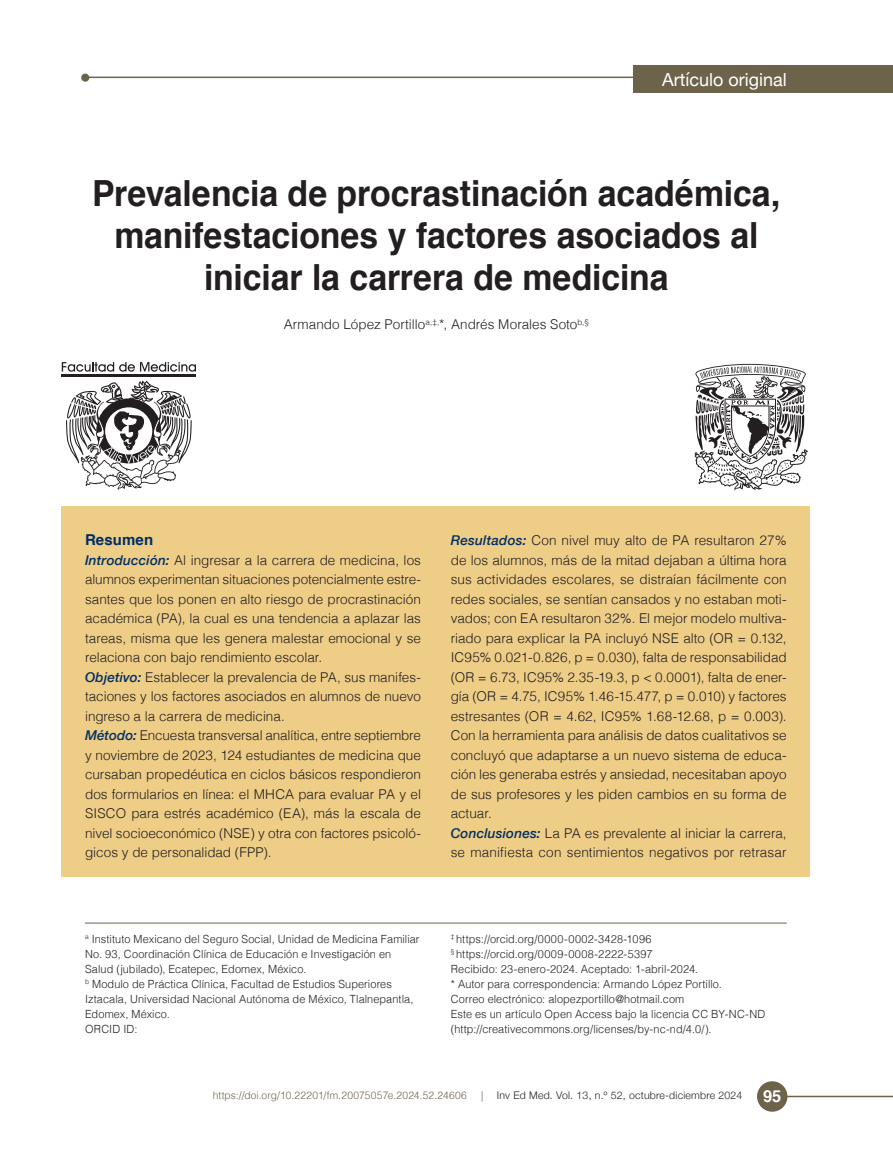
<style>
.page{position:relative;width:893px;height:1149px;background:#fff}
.page>*{position:absolute;margin:0;border:0;box-sizing:border-box;transform-origin:0 0}
.t1{font:700 36px/42px "Helvetica";letter-spacing:-.005em;color:#231f20;text-align:center;scale:.94 1}
.t2{font:18px "Helvetica Neue";color:#fff}
.t3{font:700 16.5px "Helvetica";color:#fff}
.t4{font:700 15px "Helvetica";letter-spacing:.005em;color:#002e64}
.t5{font:300 13.5px/19.5px "Helvetica";color:#231f20}
.t6{font:300 11.25px/15px "Helvetica";letter-spacing:.005em;color:#231f20}
.t7{font:300 10.5px "Helvetica";letter-spacing:.015em;color:#6c634a}
.t8{font:300 10.5px "Helvetica Neue";letter-spacing:.02em;color:#231f20}
.s1{font-family:"Helvetica Neue";font-weight:500;font-style:italic;color:#002e64}
</style>
<div class="page">
<svg style="left:757px;top:1080px;width:30px;height:31px"></svg>
<div style="left:758px;top:1081px;width:29px;height:29px;background:#6c634a;border-radius:50%"></div>
<hr style="left:786px;top:1095px;width:107px;height:1px;background:#6c634a">
<hr style="left:85px;top:76px;width:808px;height:2px;background:#6c634a">
<div style="left:633px;top:65px;width:260px;height:28px;background:#6c634a"></div>
<div style="left:82px;top:74px;width:7px;height:7px;background:#6c634a;border-radius:50%"></div>
<div style="left:81px;top:74px;width:8px;height:8px;border:2px solid #6c634a;border-radius:50%"></div>
<svg style="left:66px;top:380px;width:126px;height:110px"></svg>
<svg style="left:62px;top:362px;width:134px;height:9px"></svg>
<hr style="left:62px;top:374px;width:134px;height:2px;background:#231f20">
<svg style="left:695px;top:364px;width:113px;height:126px"></svg>
<div style="left:62px;top:505px;width:748px;height:371px;background:#eecd87"></div>
<hr style="left:85px;top:922px;width:702px;height:1px;background:#6c634a">
<h2 class="t2" style="left:662px;top:67px;width:126px">Artículo original</h2>
<h1 class="t1" style="left:92px;top:173px;width:734px">Prevalencia de procrastinación académica, manifestaciones y factores asociados al iniciar la carrera de medicina</h1>
<p class="t5" style="left:284px;top:313px;width:307px">Armando López Portillo<sup>a,‡,</sup>*, Andrés Morales Soto<sup>b,§</sup></p>
<p class="t4" style="left:85px;top:527px;width:70px">Resumen</p>
<p class="t5" style="left:85px;top:549px;width:337px"><span class="s1">Introducción:</span> Al ingresar a la carrera de medicina, los alumnos experimentan situaciones potencialmente estre&shy;santes que los ponen en alto riesgo de procrastinación académica (PA), la cual es una tendencia a aplazar las tareas, misma que les genera malestar emocional y se relaciona con bajo rendimiento escolar.<br><span class="s1">Objetivo:</span> Establecer la prevalencia de PA, sus manifes&shy;taciones y los factores asociados en alumnos de nuevo ingreso a la carrera de medicina.<br><span class="s1">Método:</span> Encuesta transversal analítica, entre septiembre y noviembre de 2023, 124 estudiantes de medicina que cursaban propedéutica en ciclos básicos respondieron dos formularios en línea: el MHCA para evaluar PA y el SISCO para estrés académico (EA), más la escala de nivel socioeconómico (NSE) y otra con factores psicoló&shy;gicos y de personalidad (FPP).</p>
<p class="t6" style="left:85px;top:930px;width:336px"><sup>a</sup> Instituto Mexicano del Seguro Social, Unidad de Medicina Familiar No. 93, Coordinación Clínica de Educación e Investigación en Salud (jubilado), Ecatepec, Edomex, México.<br><sup>b</sup> Modulo de Práctica Clínica, Facultad de Estudios Superiores Iztacala, Universidad Nacional Autónoma de México, Tlalnepantla, Edomex, México.<br>ORCID ID:</p>
<p class="t5" style="left:451px;top:529px;width:337px"><span class="s1">Resultados:</span> Con nivel muy alto de PA resultaron 27% de los alumnos, más de la mitad dejaban a última hora sus actividades escolares, se distraían fácilmente con redes sociales, se sentían cansados y no estaban moti&shy;vados; con EA resultaron 32%. El mejor modelo multiva&shy;riado para explicar la PA incluyó NSE alto (OR = 0.132, IC95% 0.021-0.826, p = 0.030), falta de responsabilidad (OR = 6.73, IC95% 2.35-19.3, p &lt; 0.0001), falta de ener&shy;gía (OR = 4.75, IC95% 1.46-15.477, p = 0.010) y factores estresantes (OR = 4.62, IC95% 1.68-12.68, p = 0.003).<br>Con la herramienta para análisis de datos cualitativos se concluyó que adaptarse a un nuevo sistema de educa&shy;ción les generaba estrés y ansiedad, necesitaban apoyo de sus profesores y les piden cambios en su forma de actuar.<br><span class="s1">Conclusiones:</span> La PA es prevalente al iniciar la carrera, se manifiesta con sentimientos negativos por retrasar</p>
<p class="t6" style="left:451px;top:930px;width:316px"><sup>‡</sup> https://orcid.org/0000-0002-3428-1096<br><sup>§</sup> https://orcid.org/0009-0008-2222-5397<br>Recibido: 23-enero-2024. Aceptado: 1-abril-2024.<br>* Autor para correspondencia: Armando López Portillo.<br>Correo electrónico: alopezportillo@hotmail.com<br>Este es un artículo Open Access bajo la licencia CC BY-NC-ND (http://creativecommons.org/licenses/by-nc-nd/4.0/).</p>
<p class="t7" style="left:213px;top:1085px;width:256px">https://doi.org/10.22201/fm.20075057e.2024.52.24606</p>
<p class="t7" style="left:481px;top:1085px;width:4px">|</p>
<p class="t8" style="left:497px;top:1086px;width:247px">Inv Ed Med. Vol. 13, n.º 52, octubre-diciembre 2024</p>
<p class="t3" style="left:763px;top:1082px;width:20px">95</p>
</div>
